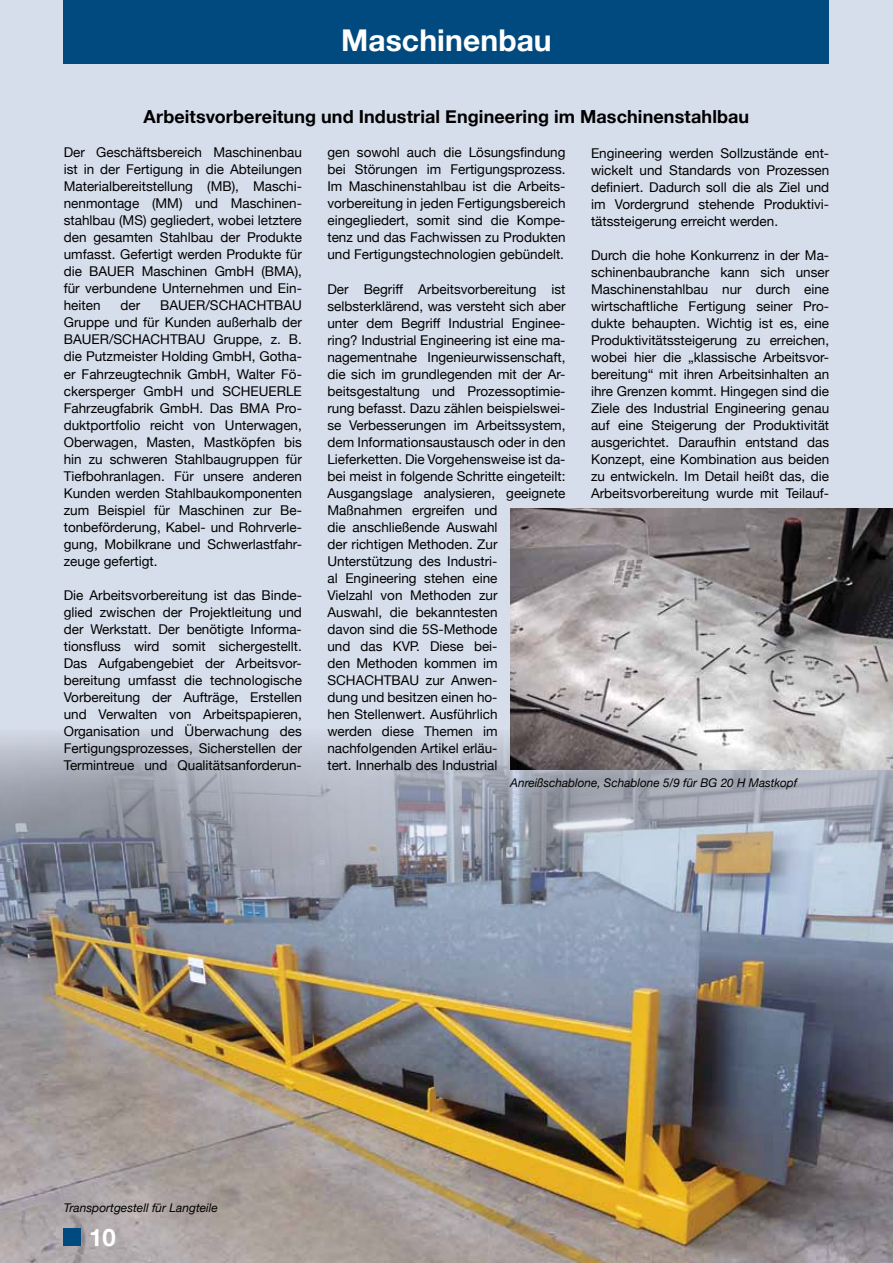
<style>
.page{position:relative;width:893px;height:1263px;background:#d7deeb}
.page>*{position:absolute;margin:0;border:0;box-sizing:border-box;transform-origin:0 0}
.t1{font:700 30px "Helvetica Neue";letter-spacing:.005em;color:#fff}
.t2{font:700 24px "Helvetica Neue";color:#fff}
.t3{font:700 18px "Helvetica Neue";letter-spacing:.005em;color:#000}
.t4{font:13.5px/17px "Helvetica Neue";color:#000;text-align:justify}
.t5{font:italic 12px "Helvetica Neue";color:#000}
</style>
<div class="page">
<img style="left:0;top:732px;width:893px;height:531px">
<div style="left:64px;top:0;width:765px;height:64px;background:#004a80"></div>
<div style="left:64px;top:1229px;width:17px;height:17px;background:#004a80"></div>
<img style="left:510px;top:508px;width:383px;height:262px">
<h1 class="t1" style="left:341px;top:21px;width:212px">Maschinenbau</h1>
<h3 class="t3" style="left:144px;top:106px;width:607px">Arbeitsvorbereitung und Industrial Engineering im Maschinenstahlbau</h3>
<p class="t4" style="left:64px;top:144px;width:240px">Der Geschäftsbereich Maschinenbau ist in der Fertigung in die Abteilungen Materialbereitstellung (MB), Maschi&shy;nenmontage (MM) und Maschinen&shy;stahlbau (MS) gegliedert, wobei letztere den gesamten Stahlbau der Produkte umfasst. Gefertigt werden Produkte für die BAUER</p>
<p class="t4" style="left:64px;top:263px;width:240px;text-indent:78px">Maschinen GmbH (BMA), für verbundene Unternehmen und Ein&shy;heiten</p>
<p class="t4" style="left:120px;top:297px;width:21px">der</p>
<p class="t4" style="left:160px;top:297px;width:28px">BAUER</p>
<p class="t4" style="left:205px;top:297px;width:61px">/SCHACHTB</p>
<p class="t4" style="left:64px;top:297px;width:240px;text-align:left;text-indent:220px">AU<br>Gruppe und für Kunden außerhalb der<br>BAUER</p>
<p class="t4" style="left:64px;top:331px;width:240px;text-indent:123px">AU Gruppe, z. B. die Putzmeister Holding GmbH , Gotha&shy;er Fahrzeugtechnik GmbH , Walter Fö&shy;ckersperger GmbH und SCHEUER</p>
<p class="t4" style="left:109px;top:331px;width:61px">/SCHACHTB</p>
<p class="t4" style="left:64px;top:382px;width:240px;text-indent:222px">LE Fahrzeugfabrik GmbH . Das BMA Pro&shy;duktportfolio reicht von Unterwagen, Oberwagen, Masten, Mastköpfen bis hin zu schweren Stahlbaugruppen für Tiefbohranlagen. Für unsere anderen Kunden werden Stahlbaukomponenten zum Beispiel für Maschinen zur Be&shy;tonbeförderung, Kabel- und Rohrverle&shy;gung, Mobilkrane und Schwerlastfahr&shy;zeuge gefertigt.</p>
<p class="t4" style="left:64px;top:586px;width:240px">Die Arbeitsvorbereitung ist das Binde&shy;glied zwischen der Projektleitung und der Werkstatt. Der benötigte I nforma&shy;tionsfluss wird somit sichergestellt.<br>Das Aufgabengebiet der Arbeitsvor&shy;bereitung umfasst die technologische Vorbereitung der Aufträge, Erstellen und Verwalten von Arbeitspapieren, Organisation und Überwachung des Fertigungsprozesses, Sicherstellen der Termintreue und Qualitätsanforderun-</p>
<p class="t4" style="left:327px;top:144px;width:240px">gen sowohl auch die Lösungsfindung bei Störungen im Fertigungsprozess.<br>I m Maschinenstahlbau ist die Arbeits&shy;vorbereitung in jeden Fertigungsbereich eingegliedert, somit sind die Kompe&shy;tenz und das Fachwissen zu Produkten und Fertigungstechnologien gebündelt.</p>
<p class="t4" style="left:327px;top:280px;width:240px;text-align:left">Der Begriff Arbeitsvorbereitung ist selbsterklärend, was versteht sich aber unter dem Begriff I ndustrial Enginee&shy;ring? I ndustrial Engineering ist eine ma&shy;nagementnahe I ngenieurwissenschaft, die sich im grundlegenden mit der Ar&shy;beitsgestaltung und Prozessoptimie&shy;rung befasst. Dazu zählen beispielswei&shy;se Verbesserungen im Arbeitssystem, dem I nformationsaustausch oder in den<br>Lieferketten. Die Vorgehensweise ist da&shy;bei meist in folgende Schritte eingeteilt:<br>Ausgangslage analysieren, geeignete<br>Maßnahmen ergreifen und<br>die anschließende Auswahl<br>der richtigen Methoden. Zur<br>Unterstützung des I ndustri-<br>al Engineering stehen eine<br>Vielzahl von Methoden zur<br>Auswahl, die bekanntesten<br>davon sind die 5S-Methode<br>und das KVP. Diese bei-<br>den Methoden kommen im<br>SCHACHTB</p>
<p class="t4" style="left:327px;top:671px;width:172px;text-indent:73px">AU zur Anwen&shy;dung und besitzen einen ho&shy;hen Stellenwert. Ausführlich werden diese Themen im nachfolgenden Artikel erläu&shy;tert. I nnerhalb des I ndustrial</p>
<p class="t4" style="left:591px;top:144px;width:240px">Engineering werden Sollzustände ent&shy;wickelt und Standards von Prozessen definiert. Dadurch soll die als Ziel und im Vordergrund stehende Produktivi&shy;tätssteigerung erreicht werden.</p>
<p class="t4" style="left:591px;top:246px;width:240px">Durch die hohe Konkurrenz in der Ma&shy;schinenbaubranche kann sich unser Maschinenstahlbau nur durch eine wirtschaftliche Fertigung seiner Pro&shy;dukte behaupten. Wichtig ist es, eine Produktivitätssteigerung zu erreichen, wobei hier die „klassische Arbeitsvor&shy;bereitung“ mit ihren Arbeitsinhalten an ihre Grenzen kommt. H ingegen sind die Ziele des I ndustrial Engineering genau auf eine Steigerung der Produktivität ausgerichtet. Daraufhin entstand das Konzept, eine Kombination aus beiden zu entwickeln. I m Detail heißt das, die Arbeitsvorbereitung wurde mit Teilauf-</p>
<p class="t5" style="left:510px;top:775px;width:289px">Anreißschablone, Schablone 5/9 für BG 20 H Mastkopf</p>
<p class="t5" style="left:64px;top:1200px;width:156px">Transportgestell für Langteile</p>
<h2 class="t2" style="left:89px;top:1222px;width:28px">10</h2>
</div>
